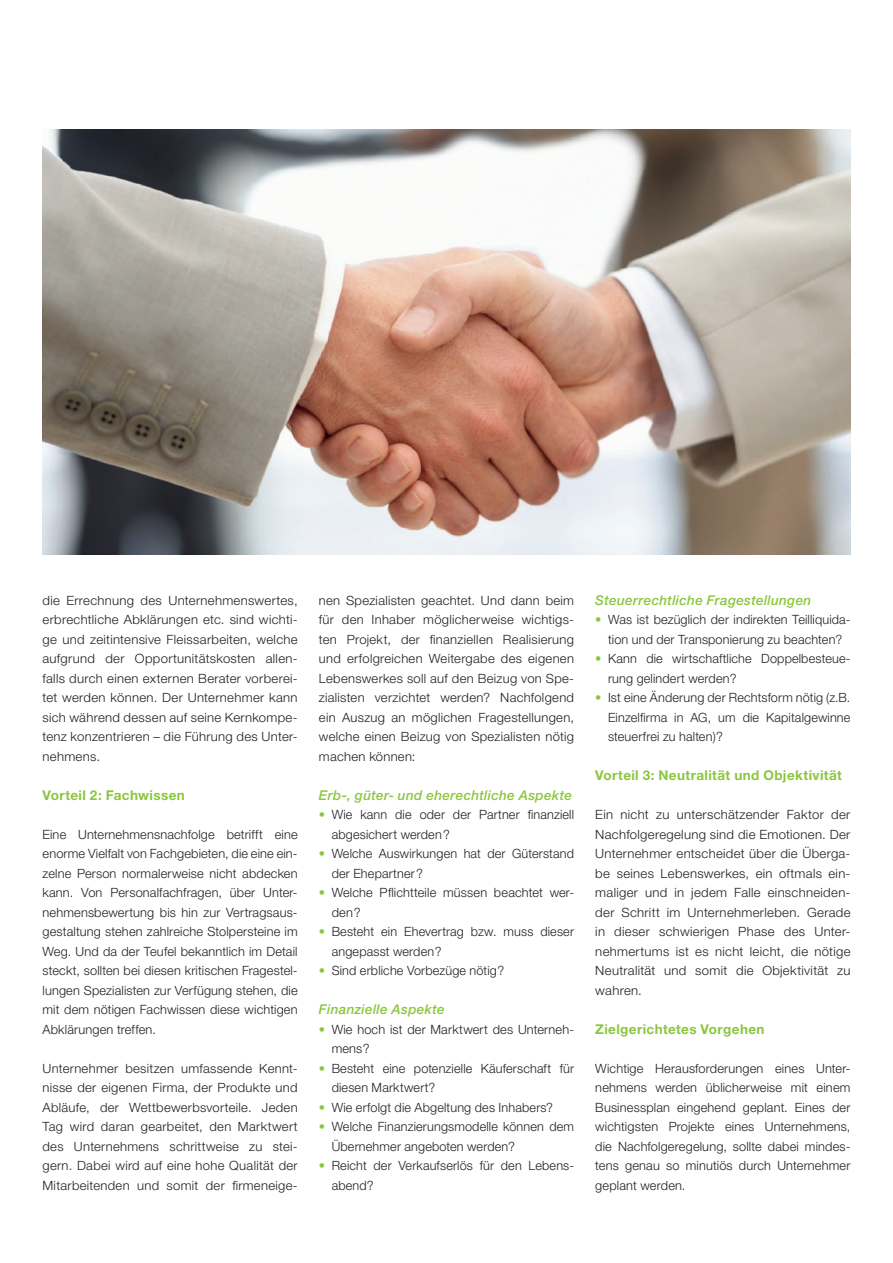
<style>
.page{position:relative;width:893px;height:1263px;background:#fff}
.page>*{position:absolute;margin:0;border:0;box-sizing:border-box;transform-origin:0 0}
.t1{font:italic 500 13.5px "Helvetica Neue LT Std";letter-spacing:.025em;color:#8bc63e}
.t2{font:700 13.5px "Helvetica Neue LT Std";letter-spacing:.03em;color:#8bc63e}
.t3{font:300 12.75px/19.5px "Helvetica Neue LT Std";letter-spacing:.015em;color:#231f20}
.s1{color:#8bc63e}
</style>
<div class="page">
<img style="left:43px;top:130px;width:807px;height:424px">
<p class="t3" style="left:43px;top:590px;width:257px;text-align:justify">die Errechnung des Unternehmenswertes, erbrechtliche Abklärungen etc. sind wichti&shy;ge und zeitintensive Fleissarbeiten, welche aufgrund der Opportunitätskosten allen&shy;falls durch einen externen Berater vorberei&shy;tet werden können. Der Unternehmer kann sich während dessen auf seine Kernkompe&shy;tenz konzentrieren – die Führung des Unter&shy;nehmens.</p>
<p class="t2" style="left:43px;top:786px;width:144px">Vorteil 2: Fachwissen</p>
<p class="t3" style="left:43px;top:824px;width:257px;text-align:justify">Eine Unternehmensnachfolge betrifft eine enorme Vielfalt von Fachgebieten, die eine ein&shy;zelne Person normalerweise nicht abdecken kann. Von Personalfachfragen, über Unter&shy;nehmensbewertung bis hin zur Vertragsaus&shy;gestaltung stehen zahlreiche Stolpersteine im Weg. Und da der Teufel bekanntlich im Detail steckt, sollten bei diesen kritischen Fragestel&shy;lungen Spezialisten zur Verfügung stehen, die mit dem nötigen Fachwissen diese wichtigen Abklärungen treffen.</p>
<p class="t3" style="left:43px;top:1058px;width:257px;text-align:justify">Unternehmer besitzen umfassende Kennt&shy;nisse der eigenen Firma, der Produkte und Abläufe, der Wettbewerbsvorteile. Jeden Tag wird daran gearbeitet, den Marktwert des Unternehmens schrittweise zu stei&shy;gern. Dabei wird auf eine hohe Qualität der Mitarbeitenden und somit der firmeneige-</p>
<p class="t3" style="left:319px;top:590px;width:257px;text-align:justify">nen Spezialisten geachtet. Und dann beim für den Inhaber möglicherweise wichtigs&shy;ten Projekt, der finanziellen Realisierung und erfolgreichen Weitergabe des eigenen Lebenswerkes soll auf den Beizug von Spe&shy;zialisten verzichtet werden? Nachfolgend ein Auszug an möglichen Fragestellungen, welche einen Beizug von Spezialisten nötig machen können:</p>
<p class="t1" style="left:319px;top:787px;width:255px">Erb-, güter- und eherechtliche Aspekte</p>
<p class="t3" style="left:332px;top:804px;width:244px;text-indent:-13px"><span class="s1">•</span> Wie kann die oder der Partner finanziell abgesichert werden?</p>
<p class="t3" style="left:332px;top:843px;width:244px;text-indent:-13px"><span class="s1">•</span> Welche Auswirkungen hat der Güterstand der Ehepartner?</p>
<p class="t3" style="left:332px;top:882px;width:244px;text-indent:-13px"><span class="s1">•</span> Welche Pflichtteile müssen beachtet wer&shy;den?</p>
<p class="t3" style="left:332px;top:921px;width:244px;text-indent:-13px"><span class="s1">•</span> Besteht ein Ehevertrag bzw. muss dieser angepasst werden?</p>
<p class="t3" style="left:319px;top:960px;width:187px"><span class="s1">•</span> Sind erbliche Vorbezüge nötig?</p>
<p class="t1" style="left:319px;top:1001px;width:127px">Finanzielle Aspekte</p>
<p class="t3" style="left:332px;top:1019px;width:244px;text-indent:-13px"><span class="s1">•</span> Wie hoch ist der Marktwert des Unterneh&shy;mens?</p>
<p class="t3" style="left:332px;top:1058px;width:244px;text-indent:-13px"><span class="s1">•</span> Besteht eine potenzielle Käuferschaft für diesen Marktwert?</p>
<p class="t3" style="left:319px;top:1097px;width:236px"><span class="s1">•</span> Wie erfolgt die Abgeltung des Inhabers?</p>
<p class="t3" style="left:332px;top:1116px;width:244px;text-indent:-13px"><span class="s1">•</span> Welche Finanzierungsmodelle können dem<br>Übernehmer angeboten werden?</p>
<p class="t3" style="left:332px;top:1155px;width:244px;text-indent:-13px"><span class="s1">•</span> Reicht der Verkaufserlös für den Lebens&shy;abend?</p>
<p class="t1" style="left:595px;top:592px;width:218px">Steuerrechtliche Fragestellungen</p>
<p class="t3" style="left:595px;top:609px;width:257px;text-align:center"><span class="s1">•</span> Was ist bezüglich der indirekten Teilliquida&shy;tion und der Transponierung zu beachten?</p>
<p class="t3" style="left:608px;top:648px;width:244px;text-indent:-13px"><span class="s1">•</span> Kann die wirtschaftliche Doppelbesteue&shy;rung gelindert werden?</p>
<p class="t3" style="left:608px;top:687px;width:244px;text-align:justify;text-indent:-13px"><span class="s1">•</span> Ist eine Änderung der Rechtsform nötig (z.B.<br>Einzelfirma in AG, um die Kapitalgewinne steuerfrei zu halten)?</p>
<p class="t2" style="left:595px;top:767px;width:248px">Vorteil 3: Neutralität und Objektivität</p>
<p class="t3" style="left:595px;top:804px;width:257px;text-align:justify">Ein nicht zu unterschätzender Faktor der Nachfolgeregelung sind die Emotionen. Der Unternehmer entscheidet über die Überga&shy;be seines Lebenswerkes, ein oftmals ein&shy;maliger und in jedem Falle einschneiden&shy;der Schritt im Unternehmerleben. Gerade in dieser schwierigen Phase des Unter&shy;nehmertums ist es nicht leicht, die nötige Neutralität und somit die Objektivität zu wahren.</p>
<p class="t2" style="left:595px;top:1020px;width:171px">Zielgerichtetes Vorgehen</p>
<p class="t3" style="left:595px;top:1058px;width:257px;text-align:justify">Wichtige Herausforderungen eines Unter&shy;nehmens werden üblicherweise mit einem Businessplan eingehend geplant. Eines der wichtigsten Projekte eines Unternehmens, die Nachfolgeregelung, sollte dabei mindes&shy;tens genau so minutiös durch Unternehmer geplant werden.</p>
</div>
